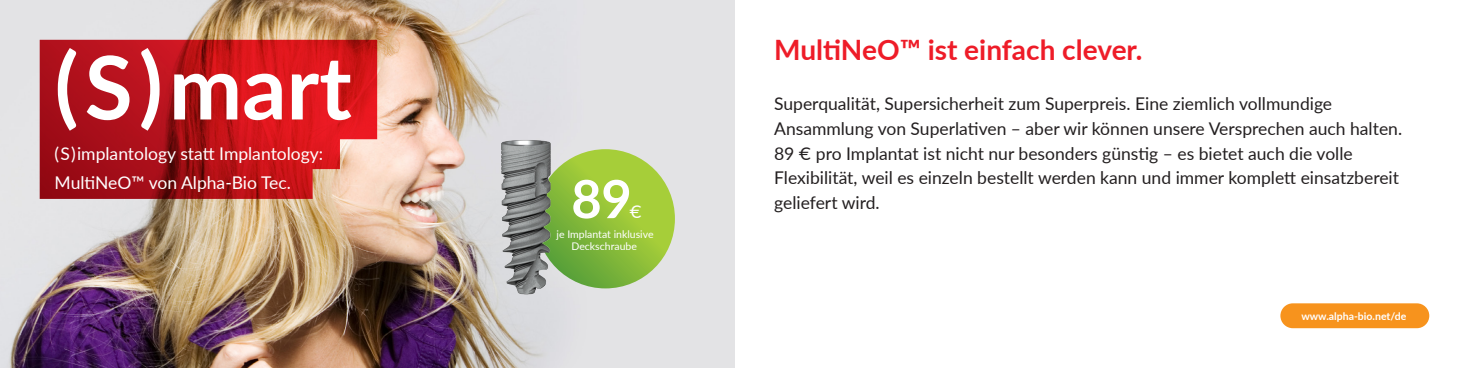
<style>
.page{position:relative;width:1469px;height:368px;background:#fff}
.page>*{position:absolute;margin:0;border:0;box-sizing:border-box;transform-origin:0 0}
.t1{font:700 87.5px "Lato";color:#fff}
.t2{font:700 52.5px "Lato";color:#fff}
.t3{font:700 28px "Lato";color:#ee1c28}
.t4{font:17.5px/24.8px "Lato";color:#231f20}
.t5{font:17.5px/28px "Lato";color:#fff}
.t6{font:10.5px/12.4px "Lato";color:#fff;text-align:center}
.t7{font:700 10.5px "Lato";color:#fff}
</style>
<div class="page">
<img style="left:0;top:0;width:734px;height:367px">
<svg style="left:536px;top:149px;width:139px;height:139px;background:#93c239"></svg>
<img style="left:471px;top:109px;width:99px;height:199px">
<div style="left:1280px;top:303px;width:149px;height:24px;background:#f7931d;border-radius:12px"></div>
<svg style="left:40px;top:40px;width:337px;height:158px;background:#be1c22"></svg>
<h1 class="t1" style="left:55px;top:23px;width:299px">(S)mart</h1>
<p class="t5" style="left:55px;top:139px;width:270px">(S)implantology statt Implantology:<br>MultiNeO™ von Alpha-Bio Tec.</p>
<h2 class="t2" style="left:571px;top:160px;width:62px">89</h2>
<p class="t5" style="left:629px;top:197px;width:14px">€</p>
<p class="t6" style="left:556px;top:227px;width:98px">je Implantat inklusive<br>Deckschraube</p>
<h3 class="t3" style="left:774px;top:29px;width:370px">MultiNeO™ ist einfach clever.</h3>
<p class="t4" style="left:774px;top:90px;width:629px">Superqualität, Supersicherheit zum Superpreis. Eine ziemlich vollmundige Ansammlung von Superlativen – aber wir können unsere Versprechen auch halten.<br>89 € pro Implantat ist nicht nur besonders günstig – es bietet auch die volle Flexibilität, weil es einzeln bestellt werden kann und immer komplett einsatzbereit</p>
<p class="t4" style="left:774px;top:189px;width:107px">geliefert wird.</p>
<p class="t7" style="left:1301px;top:307px;width:107px">www.alpha-bio.net/de</p>
</div>
